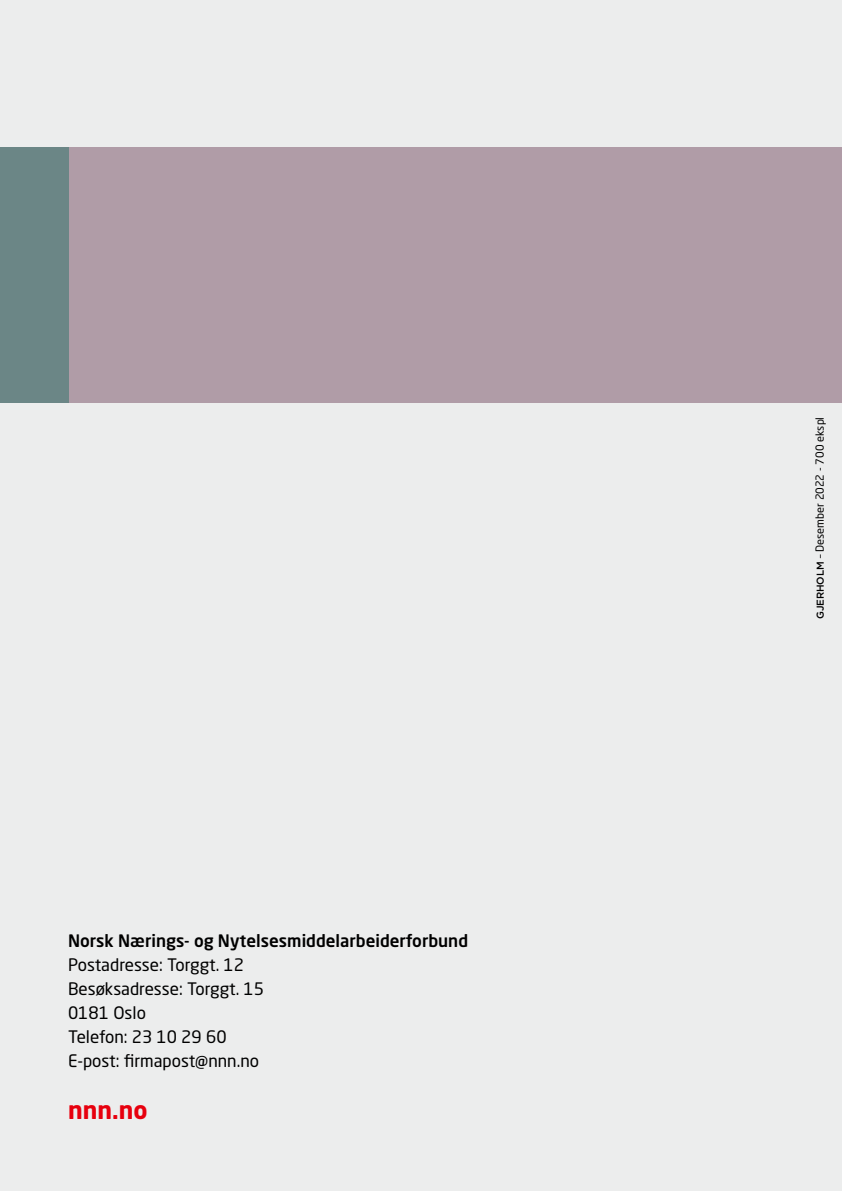
<style>
.page{position:relative;width:842px;height:1191px;background:#eceded}
.page>*{position:absolute;margin:0;border:0;box-sizing:border-box;transform-origin:0 0}
.t1{font:700 24px "Neo Sans W1 G";color:#e7000e}
.t2{font:17px/24px "Neo Sans W1 G";color:#000}
.t3{font:500 17px "Neo Sans W1 G";color:#000}
.t4{font:11px "Neo Sans W1 G";color:#000}
.s1{font-family:"Gotham";font-weight:500;font-size:10px}
</style>
<div class="page">
<div style="left:0;top:147px;width:842px;height:256px;background:#b09ca7"></div>
<div style="left:0;top:147px;width:68px;height:256px;background:#6b8686"></div>
<p class="t3" style="left:68px;top:933px;width:402px">Norsk Nærings- og Nytelsesmiddelarbeiderforbund</p>
<p class="t2" style="left:68px;top:953px;width:198px">Postadresse: Torggt. 12<br>Besøksadresse: Torggt. 15<br>0181 Oslo<br>Telefon: 23 10 29 60<br>E-post: firmapost@nnn.no</p>
<h1 class="t1" style="left:68px;top:1096px;width:81px">nnn.no</h1>
<p class="t4" style="left:815px;top:619px;width:204px;rotate:-90deg"><span class="s1">GJERHOLM</span> – Desember 2022 - 700 ekspl</p>
</div>
